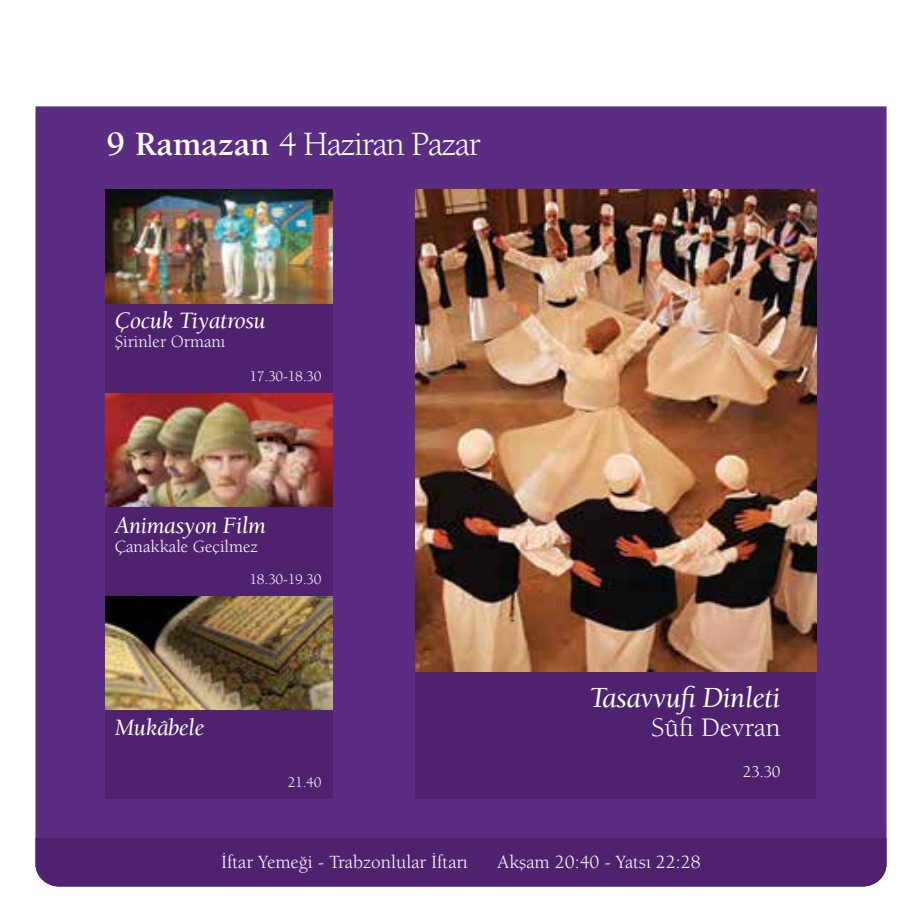
<style>
.page{position:relative;width:922px;height:922px;background:#fff}
.page>*{position:absolute;margin:0;border:0;box-sizing:border-box;transform-origin:0 0}
.t1{font:35px "Berkeley Std";letter-spacing:-.04em;color:#fff}
.t2{font:italic 30px "ITC Berkeley Oldstyle Std";letter-spacing:-.02em;color:#fff}
.t3{font:27.5px "Berkeley Std";color:#fff}
.t4{font:italic 24px "ITC Berkeley Oldstyle Std";letter-spacing:-.02em;color:#fff}
.t5{font:19.25px "Berkeley Std";color:#fff}
.t6{font:17.5px "Berkeley Std";color:#fff}
.t7{font:16.75px "Berkeley Std";color:#fff}
.t8{font:15px "Berkeley Std";letter-spacing:-.02em;color:#fff}
.s1{font-family:"ITC Berkeley Oldstyle Std";font-weight:700}
</style>
<div class="page">
<div style="left:35px;top:106px;width:851px;height:731px;background:#5b2d82"></div>
<div style="left:35px;top:837px;width:851px;height:49px;background:#4e226f"></div>
<img style="left:105px;top:393px;width:227px;height:114px">
<div style="left:105px;top:507px;width:227px;height:89px;background:#4e226f"></div>
<img style="left:105px;top:596px;width:227px;height:114px">
<div style="left:105px;top:710px;width:227px;height:89px;background:#4e226f"></div>
<div style="left:415px;top:671px;width:400px;height:127px;background:#4e226f"></div>
<img style="left:415px;top:189px;width:401px;height:482px">
<img style="left:105px;top:190px;width:227px;height:114px">
<div style="left:105px;top:304px;width:227px;height:89px;background:#4e226f"></div>
<h1 class="t1" style="left:107px;top:125px;width:375px"><span class="s1">9 Ramazan</span> 4 Haziran Pazar</h1>
<p class="t4" style="left:115px;top:307px;width:152px">Çocuk Tiyatrosu</p>
<p class="t6" style="left:115px;top:332px;width:112px">Şirinler Ormanı</p>
<p class="t8" style="left:249px;top:368px;width:74px">17.30-18.30</p>
<p class="t4" style="left:115px;top:512px;width:153px">Animasyon Film</p>
<p class="t6" style="left:115px;top:537px;width:145px">Çanakkale Geçilmez</p>
<p class="t8" style="left:249px;top:570px;width:74px">18.30-19.30</p>
<p class="t4" style="left:115px;top:714px;width:91px">Mukâbele</p>
<p class="t8" style="left:287px;top:773px;width:35px">21.40</p>
<h2 class="t2" style="left:589px;top:681px;width:193px">Tasavvufi Dinleti</h2>
<h3 class="t3" style="left:651px;top:712px;width:131px">Sûfi Devran</h3>
<p class="t7" style="left:742px;top:762px;width:39px">23.30</p>
<p class="t5" style="left:221px;top:851px;width:248px">İftar Yemeği - Trabzonlular İftarı</p>
<p class="t5" style="left:497px;top:851px;width:204px">Akşam 20:40 - Yatsı 22:28</p>
</div>
